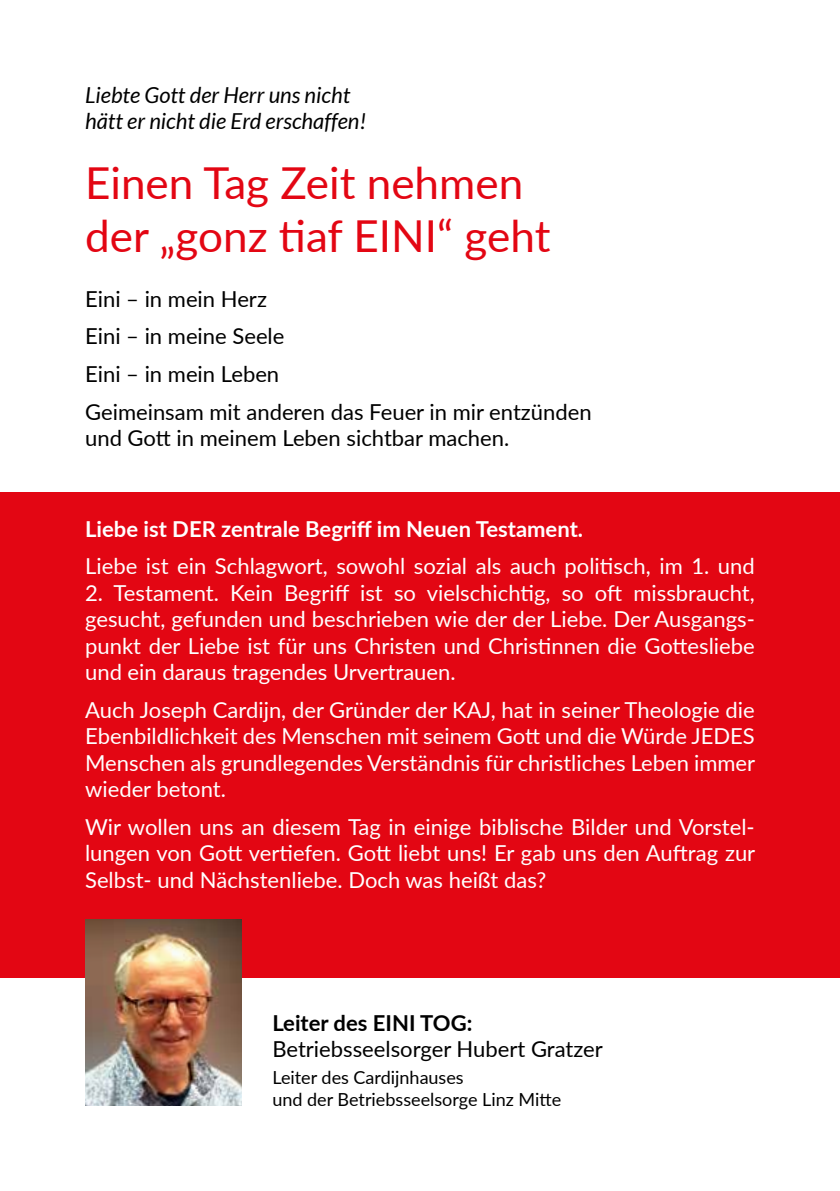
<style>
.page{position:relative;width:840px;height:1191px;background:#fff}
.page>*{position:absolute;margin:0;border:0;box-sizing:border-box;transform-origin:0 0}
.t1{font:44px/52.8px "Lato";color:#e30613}
.t2{font:22px/26.4px "Lato";color:#fff;text-align:justify}
.t3{font:22px/37.8px "Lato";color:#000}
.t4{font:italic 22px/26.4px "Lato";color:#000}
.t5{font:700 22px "Lato";color:#fff}
.t6{font:700 22px "Lato";color:#000}
.t7{font:18px/21.6px "Lato";color:#000}
</style>
<div class="page">
<div style="left:0;top:492px;width:839px;height:485px;background:#e30613"></div>
<img style="left:85px;top:919px;width:156px;height:187px">
<p class="t4" style="left:85px;top:82px;width:282px">Liebte Gott der Herr uns nicht hätt er nicht die Erd erschaffen!</p>
<h1 class="t1" style="left:85px;top:155px;width:466px">Einen Tag Zeit nehmen der „gonz tiaf EINI“ geht</h1>
<p class="t3" style="left:85px;top:279px;width:508px">Eini – in mein Herz<br>Eini – in meine Seele<br>Eini – in mein Leben<br>Geimeinsam mit anderen das Feuer in mir entzünden</p>
<p class="t3" style="left:85px;top:418px;width:425px">und Gott in meinem Leben sichtbar machen.</p>
<p class="t5" style="left:85px;top:512px;width:499px">Liebe ist DER zentrale Begriff im Neuen Testament.</p>
<p class="t2" style="left:85px;top:552px;width:670px">Liebe ist ein Schlagwort, sowohl sozial als auch politisch, im 1. und</p>
<p class="t2" style="left:85px;top:578px;width:670px">2. Testament. Kein Begriff ist so vielschichtig, so oft missbraucht, gesucht, gefunden und beschrieben wie der der Liebe. Der Ausgangs&shy;punkt der Liebe ist für uns Christen und Christinnen die Gottesliebe und ein daraus tragendes Urvertrauen.</p>
<p class="t2" style="left:85px;top:695px;width:671px">Auch Joseph Cardijn, der Gründer der KAJ, hat in seiner Theologie die Ebenbildlichkeit des Menschen mit seinem Gott und die Würde JEDES Menschen als grundlegendes Verständnis für christliches Leben immer wieder betont.</p>
<p class="t2" style="left:85px;top:812px;width:671px">Wir wollen uns an diesem Tag in einige biblische Bilder und Vorstel&shy;lungen von Gott vertiefen. Gott liebt uns! Er gab uns den Auftrag zur Selbst- und Nächstenliebe. Doch was heißt das?</p>
<p class="t6" style="left:272px;top:1006px;width:201px">Leiter des EINI TOG:</p>
<p class="t3" style="left:272px;top:1029px;width:332px">Betriebsseelsorger Hubert Gratzer</p>
<p class="t7" style="left:272px;top:1066px;width:290px">Leiter des Cardijnhauses<br>und der Betriebsseelsorge Linz Mitte</p>
</div>
